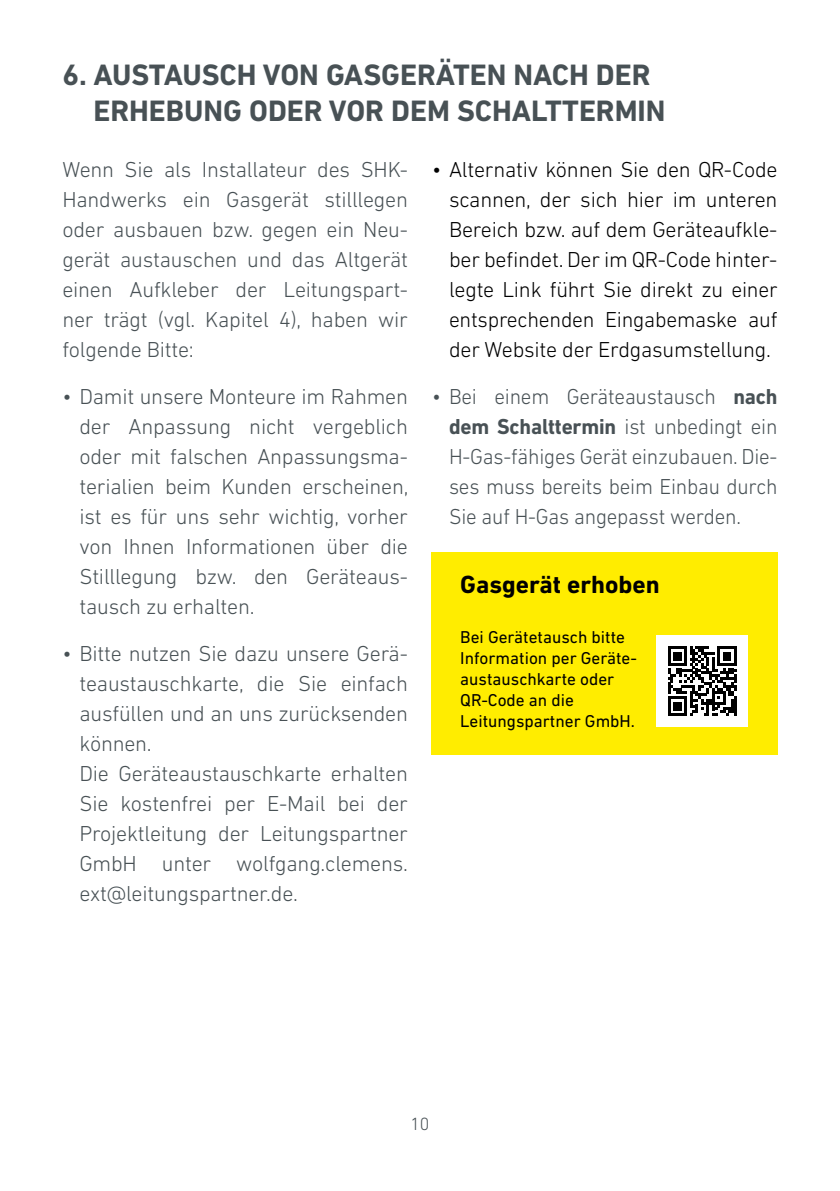
<style>
.page{position:relative;width:840px;height:1191px;background:#fff}
.page>*{position:absolute;margin:0;border:0;box-sizing:border-box;transform-origin:0 0}
.t1{font:700 30px/36px "DIN Next LT Pro";color:#485155}
.t2{font:700 25.2px "DIN Next LT Pro";color:#000}
.t3{font:300 22px/30px "DIN Next LT Pro";letter-spacing:-.01em;color:#485155;text-align:justify}
.t4{font:300 22px/30px "DIN Next LT Pro";letter-spacing:-.01em;color:#000;text-align:justify}
.t5{font:300 22px/30px "DIN Next LT Pro";letter-spacing:-.01em;color:#485155;text-align:justify;scale:.96 1}
.t6{font:300 18px "DIN Next LT Pro";color:#485155}
.t7{font:17.4px/21px "DIN Next LT Pro";color:#000}
.s1{font-weight:700}
</style>
<div class="page">
<div style="left:430px;top:552px;width:347px;height:203px;background:#ffed00"></div>
<div style="left:656px;top:635px;width:91px;height:92px;background:#fff"></div>
<svg style="left:668px;top:646px;width:68px;height:69px"></svg>
<h1 class="t1" style="left:93px;top:57px;width:573px;text-indent:-31px">6. AUSTAUSCH VON GASGERÄTEN NACH DER<br>ERHEBUNG ODER VOR DEM SCHALTTERMIN</h1>
<p class="t3" style="left:62px;top:154px;width:347px">Wenn Sie als Installateur des SHK-Handwerks ein Gasgerät stilllegen oder ausbauen bzw. gegen ein Neu&shy;gerät austauschen und das Altgerät einen Aufkleber der Leitungspart&shy;ner trägt (vgl. Kapitel 4), haben wir folgende Bitte:</p>
<p class="t3" style="left:79px;top:381px;width:330px;text-indent:-17px">• Damit unsere Monteure im Rahmen der Anpassung nicht vergeblich oder mit falschen Anpassungsma&shy;terialien beim Kunden erscheinen, ist es für uns sehr wichtig, vorher von Ihnen Informationen über die Stilllegung bzw. den Geräteaus&shy;tausch zu erhalten.</p>
<p class="t3" style="left:79px;top:638px;width:330px;text-align:left;text-indent:-17px">• Bitte nutzen Sie dazu unsere Gerä&shy;teaustauschkarte, die Sie einfach ausfüllen und an uns zurücksenden können.<br>Die Geräteaustauschkarte erhalten<br>Sie kostenfrei per E-Mail bei der<br>Projektleitung der Leitungspartner<br>GmbH unter wolfgang.clemens. ext@leitungspartner.de.</p>
<p class="t4" style="left:449px;top:154px;width:330px;text-indent:-17px">• Alternativ können Sie den QR-Code scannen, der sich hier im unteren Bereich bzw. auf dem Geräteaufkle&shy;ber befindet. Der im QR-Code hinter&shy;legte Link führt Sie direkt zu einer entsprechenden Eingabemaske auf der Website der Erdgasumstellung.</p>
<p class="t5" style="left:449px;top:381px;width:343px;text-indent:-17px">• Bei einem Geräteaustausch <span class="s1">nach dem Schalttermin</span> ist unbedingt ein H-Gas-fähiges Gerät einzubauen. Die&shy;ses muss bereits beim Einbau durch Sie auf H-Gas angepasst werden.</p>
<p class="t2" style="left:460px;top:569px;width:201px">Gasgerät erhoben</p>
<p class="t7" style="left:460px;top:626px;width:178px">Bei Gerätetausch bitte<br>Information per Geräte&shy;austauschkarte oder<br>QR-Code an die<br>Leitungspartner GmbH.</p>
<p class="t6" style="left:410px;top:1113px;width:21px">10</p>
</div>
